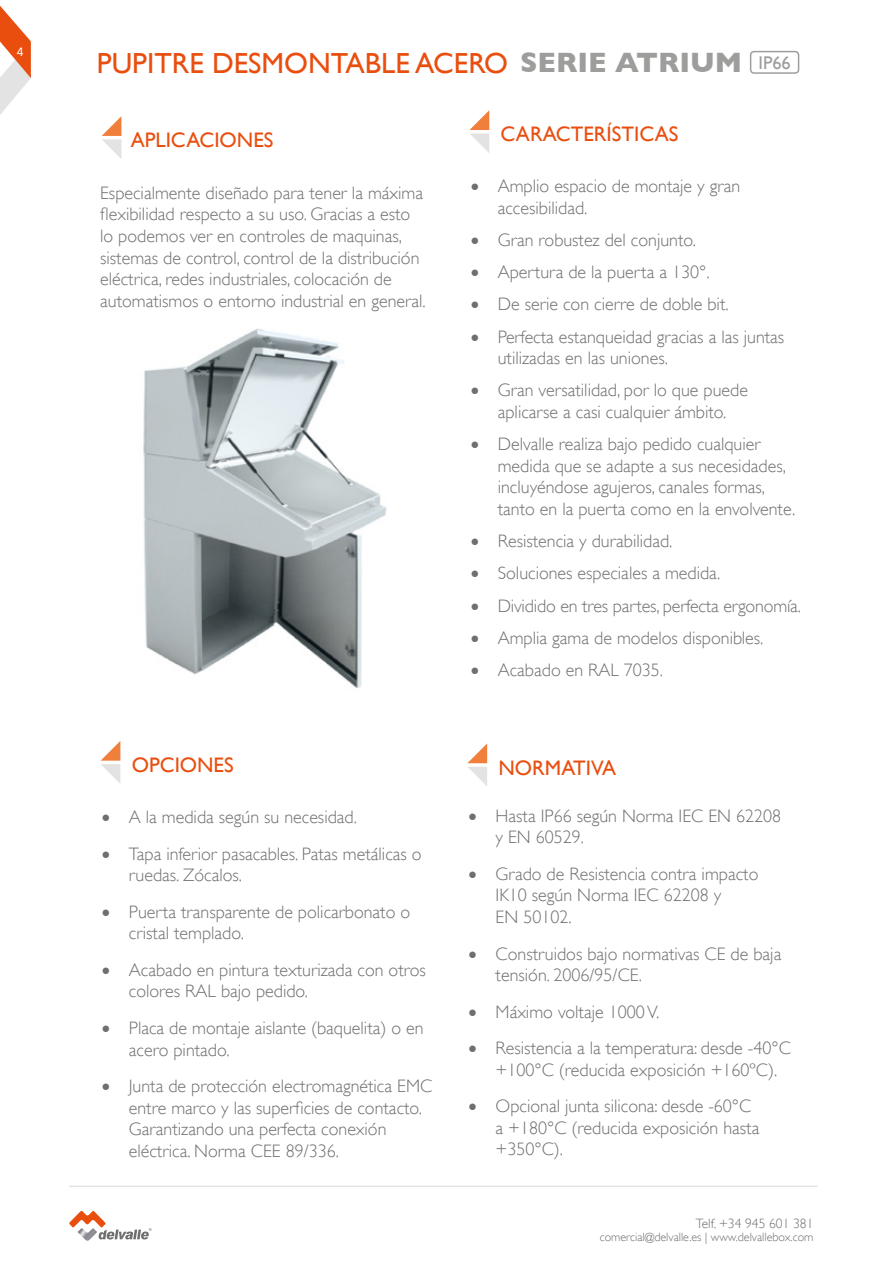
<style>
.page{position:relative;width:893px;height:1263px;background:#fff}
.page>*{position:absolute;margin:0;border:0;box-sizing:border-box;transform-origin:0 0}
.t1{font:29.1px "Gill Sans";color:#e94e0f}
.t2{font:21px "Gill Sans";color:#e94e0f}
.t3{font:300 18px/21.6px "Gill Sans";color:#706f6f}
.t4{font:300 13.5px "Gill Sans";color:#706f6f}
.t5{font:13.5px "Calibri";color:#fff}
.t6{font:300 12px "Gill Sans";color:#706f6f}
.s1{font-weight:700;font-size:28.65px;color:#9d9d9c}
.s2{font-size:18.45px;color:#9d9d9c}
</style>
<div class="page">
<svg style="left:69px;top:1210px;width:83px;height:29px"></svg>
<img style="left:78px;top:1228px;width:19px;height:13px">
<svg style="left:0;top:6px;width:31px;height:109px"></svg>
<hr style="left:70px;top:1185px;width:747px;height:2px;background:#e3e3e3">
<svg style="left:467px;top:743px;width:20px;height:43px"></svg>
<svg style="left:101px;top:741px;width:19px;height:42px"></svg>
<svg style="left:102px;top:116px;width:19px;height:42px"></svg>
<svg style="left:469px;top:110px;width:20px;height:43px"></svg>
<img style="left:143px;top:328px;width:244px;height:360px">
<div style="left:750px;top:51px;width:49px;height:23px;border:1px solid #9d9d9c;border-radius:3px"></div>
<p class="t5" style="left:17px;top:43px;width:8px">4</p>
<h1 class="t1" style="left:97px;top:46px;width:695px">PUPITRE DESMONTABLE ACERO <span class="s1">SERIE ATRIUM</span> <span class="s2">IP66</span></h1>
<p class="t2" style="left:131px;top:128px;width:144px">APLICACIONES</p>
<p class="t2" style="left:501px;top:122px;width:179px">CARACTERÍSTICAS</p>
<p class="t3" style="left:100px;top:182px;width:327px">Especialmente diseñado para tener la máxima flexibilidad respecto a su uso. Gracias a esto lo podemos ver en controles de maquinas, sistemas de control, control de la distribución eléctrica, redes industriales, colocación de automatismos o entorno industrial en general.</p>
<p class="t3" style="left:498px;top:175px;width:244px;text-indent:-27px">• Amplio espacio de montaje y gran accesibilidad.</p>
<p class="t3" style="left:471px;top:229px;width:227px">• Gran robustez del conjunto.</p>
<p class="t3" style="left:471px;top:261px;width:240px">• Apertura de la puerta a 130°.</p>
<p class="t3" style="left:471px;top:293px;width:259px">• De serie con cierre de doble bit.</p>
<p class="t3" style="left:498px;top:326px;width:288px;text-indent:-27px">• Perfecta estanqueidad gracias a las juntas utilizadas en las uniones.</p>
<p class="t3" style="left:471px;top:379px;width:279px;text-align:center">• Gran versatilidad, por lo que puede aplicarse a casi cualquier ámbito.</p>
<p class="t3" style="left:498px;top:433px;width:299px;text-indent:-27px">• Delvalle realiza bajo pedido cualquier medida que se adapte a sus necesidades, incluyéndose agujeros, canales formas, tanto en la puerta como en la envolvente.</p>
<p class="t3" style="left:471px;top:530px;width:203px">• Resistencia y durabilidad.</p>
<p class="t3" style="left:471px;top:563px;width:251px">• Soluciones especiales a medida.</p>
<p class="t3" style="left:471px;top:595px;width:332px">• Dividido en tres partes, perfecta ergonomía.</p>
<p class="t3" style="left:471px;top:627px;width:294px">• Amplia gama de modelos disponibles.</p>
<p class="t3" style="left:471px;top:659px;width:194px">• Acabado en RAL 7035.</p>
<p class="t2" style="left:132px;top:753px;width:103px">OPCIONES</p>
<p class="t2" style="left:499px;top:755px;width:119px">NORMATIVA</p>
<p class="t3" style="left:102px;top:806px;width:257px">• A la medida según su necesidad.</p>
<p class="t3" style="left:129px;top:843px;width:294px;text-indent:-27px">• Tapa inferior pasacables. Patas metálicas o ruedas. Zócalos.</p>
<p class="t3" style="left:129px;top:901px;width:283px;text-indent:-27px">• Puerta transparente de policarbonato o cristal templado.</p>
<p class="t3" style="left:129px;top:959px;width:299px;text-indent:-27px">• Acabado en pintura texturizada con otros colores RAL bajo pedido.</p>
<p class="t3" style="left:129px;top:1017px;width:296px;text-indent:-27px">• Placa de montaje aislante (baquelita) o en acero pintado.</p>
<p class="t3" style="left:129px;top:1075px;width:305px;text-indent:-27px">• Junta de protección electromagnética EMC entre marco y las superficies de contacto.<br>Garantizando una perfecta conexión eléctrica. Norma CEE 89/336.</p>
<p class="t3" style="left:496px;top:805px;width:287px;text-indent:-27px">• Hasta IP66 según Norma IEC EN 62208 y EN 60529.</p>
<p class="t3" style="left:496px;top:863px;width:264px;text-indent:-27px">• Grado de Resistencia contra impacto<br>IK10 según Norma IEC 62208 y<br>EN 50102.</p>
<p class="t3" style="left:496px;top:943px;width:287px;text-indent:-27px">• Construidos bajo normativas CE de baja tensión. 2006/95/CE.</p>
<p class="t3" style="left:469px;top:1001px;width:192px">• Máximo voltaje 1000 V.</p>
<p class="t3" style="left:496px;top:1037px;width:297px;text-indent:-27px">• Resistencia a la temperatura: desde -40°C +100°C (reducida exposición +160ºC).</p>
<p class="t3" style="left:496px;top:1095px;width:265px;text-indent:-27px">• Opcional junta silicona: desde -60°C a +180°C (reducida exposición hasta +350°C).</p>
<p class="t4" style="left:696px;top:1215px;width:119px">Telf. +34 945 601 381</p>
<p class="t6" style="left:600px;top:1230px;width:215px">comercial@delvalle.es | www.delvallebox.com</p>
</div>
